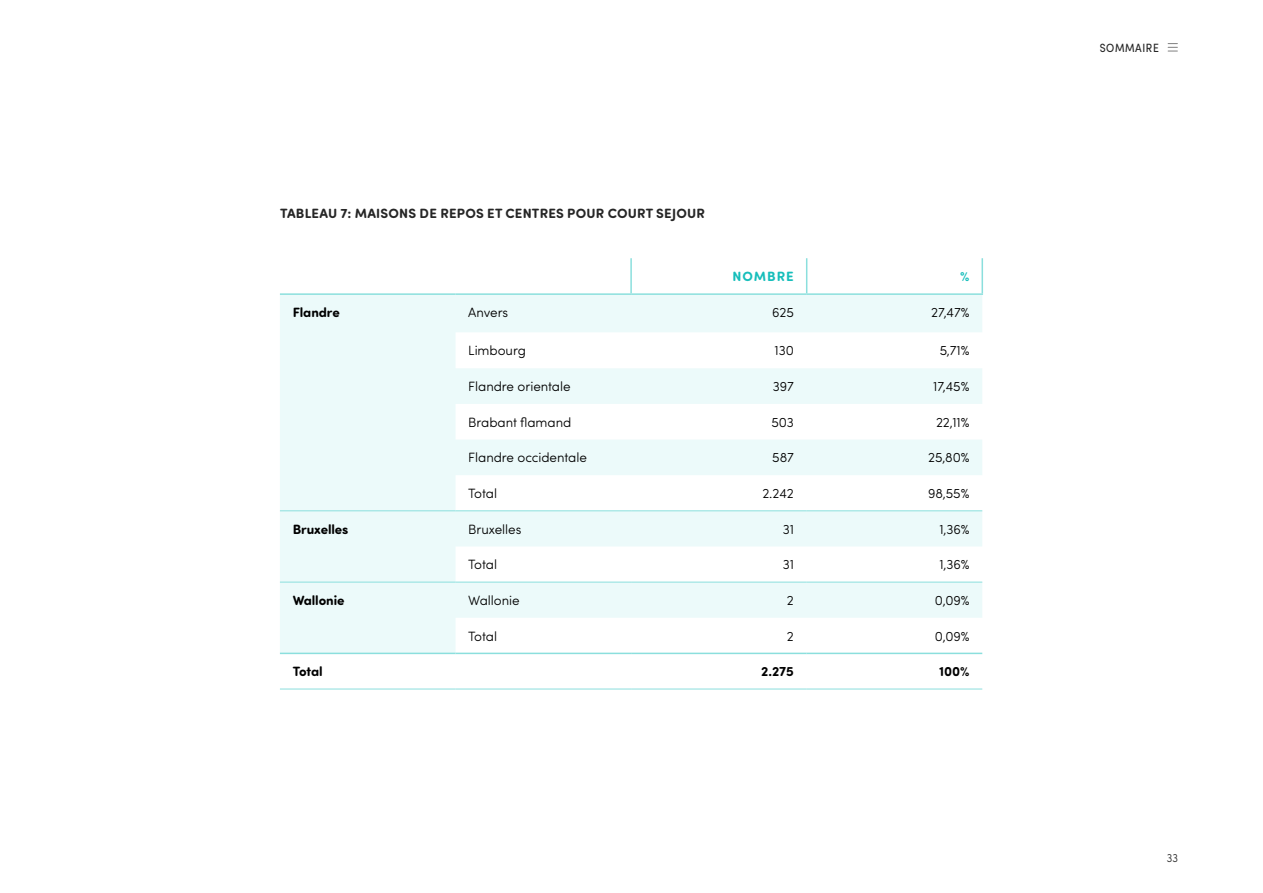
<style>
.page{position:relative;width:1263px;height:893px;background:#fff}
.page>*{position:absolute;margin:0;border:0;box-sizing:border-box;transform-origin:0 0}
.t1{font:300 13.5px "Sofia Pro Soft";letter-spacing:-.005em;color:#000}
.t2{font:700 13.5px "Sofia Pro Soft";letter-spacing:.015em;color:#262626}
.t3{font:700 13.5px "Sofia Pro Soft";letter-spacing:-.005em;color:#000}
.t4{font:700 13.5px "Sofia Pro Soft";letter-spacing:.07em;color:#17bebb}
.t5{font:condensed 12px "Sofia Pro";letter-spacing:.05em;color:#262626}
.t6{font:300 condensed 12px "Sofia Pro";color:#262626}
</style>
<div class="page">
<svg style="left:280px;top:295px;width:702px;height:358px;fill:#ecfafa"></svg>
<svg style="left:280px;top:654px;width:702px;height:35px"></svg>
<hr style="left:455px;top:293px;width:176px;height:2px;background:#8bdfdd">
<hr style="left:631px;top:293px;width:176px;height:2px;background:#8bdfdd">
<hr style="left:807px;top:293px;width:176px;height:2px;background:#8bdfdd">
<hr style="left:630px;top:258px;width:2px;height:35px;background:#8bdfdd">
<hr style="left:806px;top:258px;width:1px;height:35px;background:#8bdfdd">
<hr style="left:981px;top:258px;width:2px;height:35px;background:#8bdfdd">
<hr style="left:280px;top:293px;width:175px;height:2px;background:#8bdfdd">
<hr style="left:280px;top:510px;width:175px;height:1px;background:#8bdfdd">
<hr style="left:280px;top:582px;width:175px;height:1px;background:#8bdfdd">
<hr style="left:455px;top:582px;width:176px;height:1px;background:#8bdfdd">
<hr style="left:631px;top:582px;width:176px;height:1px;background:#8bdfdd">
<hr style="left:807px;top:582px;width:175px;height:1px;background:#8bdfdd">
<hr style="left:280px;top:653px;width:175px;height:1px;background:#8bdfdd">
<hr style="left:455px;top:653px;width:176px;height:1px;background:#8bdfdd">
<hr style="left:631px;top:653px;width:176px;height:1px;background:#8bdfdd">
<hr style="left:807px;top:653px;width:175px;height:1px;background:#8bdfdd">
<hr style="left:280px;top:689px;width:175px;height:1px;background:#8bdfdd">
<hr style="left:455px;top:689px;width:176px;height:1px;background:#8bdfdd">
<hr style="left:631px;top:689px;width:176px;height:1px;background:#8bdfdd">
<hr style="left:807px;top:689px;width:175px;height:1px;background:#8bdfdd">
<hr style="left:455px;top:510px;width:176px;height:1px;background:#8bdfdd">
<hr style="left:631px;top:510px;width:176px;height:1px;background:#8bdfdd">
<hr style="left:807px;top:510px;width:175px;height:1px;background:#8bdfdd">
<svg style="left:1168px;top:43px;width:9px;height:9px"></svg>
<p class="t2" style="left:280px;top:203px;width:426px">TABLEAU 7: MAISONS DE REPOS ET CENTRES POUR COURT SEJOUR</p>
<p class="t4" style="left:732px;top:267px;width:63px">NOMBRE</p>
<p class="t4" style="left:960px;top:267px;width:11px">%</p>
<p class="t3" style="left:293px;top:302px;width:48px">Flandre</p>
<p class="t1" style="left:468px;top:303px;width:41px">Anvers</p>
<p class="t1" style="left:772px;top:303px;width:23px">625</p>
<p class="t1" style="left:931px;top:303px;width:40px">27,47%</p>
<p class="t1" style="left:468px;top:341px;width:59px">Limbourg</p>
<p class="t1" style="left:775px;top:341px;width:21px">130</p>
<p class="t1" style="left:940px;top:341px;width:31px">5,71%</p>
<p class="t1" style="left:468px;top:377px;width:104px">Flandre orientale</p>
<p class="t1" style="left:773px;top:377px;width:23px">397</p>
<p class="t1" style="left:933px;top:377px;width:38px">17,45%</p>
<p class="t1" style="left:468px;top:413px;width:105px">Brabant flamand</p>
<p class="t1" style="left:771px;top:413px;width:24px">503</p>
<p class="t1" style="left:936px;top:413px;width:35px">22,11%</p>
<p class="t1" style="left:468px;top:449px;width:120px">Flandre occidentale</p>
<p class="t1" style="left:772px;top:449px;width:23px">587</p>
<p class="t1" style="left:928px;top:449px;width:43px">25,80%</p>
<p class="t1" style="left:468px;top:484px;width:30px">Total</p>
<p class="t1" style="left:762px;top:484px;width:33px">2.242</p>
<p class="t1" style="left:928px;top:484px;width:43px">98,55%</p>
<p class="t3" style="left:293px;top:519px;width:57px">Bruxelles</p>
<p class="t1" style="left:468px;top:520px;width:55px">Bruxelles</p>
<p class="t1" style="left:783px;top:520px;width:13px">31</p>
<p class="t1" style="left:939px;top:520px;width:32px">1,36%</p>
<p class="t1" style="left:468px;top:556px;width:30px">Total</p>
<p class="t1" style="left:783px;top:556px;width:13px">31</p>
<p class="t1" style="left:939px;top:556px;width:32px">1,36%</p>
<p class="t3" style="left:293px;top:590px;width:53px">Wallonie</p>
<p class="t1" style="left:468px;top:591px;width:53px">Wallonie</p>
<p class="t1" style="left:787px;top:591px;width:9px">2</p>
<p class="t1" style="left:935px;top:591px;width:36px">0,09%</p>
<p class="t1" style="left:468px;top:627px;width:30px">Total</p>
<p class="t1" style="left:787px;top:627px;width:9px">2</p>
<p class="t1" style="left:935px;top:627px;width:36px">0,09%</p>
<p class="t3" style="left:293px;top:662px;width:31px">Total</p>
<p class="t3" style="left:761px;top:662px;width:34px">2.275</p>
<p class="t3" style="left:939px;top:662px;width:32px">100%</p>
<p class="t5" style="left:1100px;top:40px;width:61px">SOMMAIRE</p>
<p class="t6" style="left:1167px;top:850px;width:13px">33</p>
</div>
